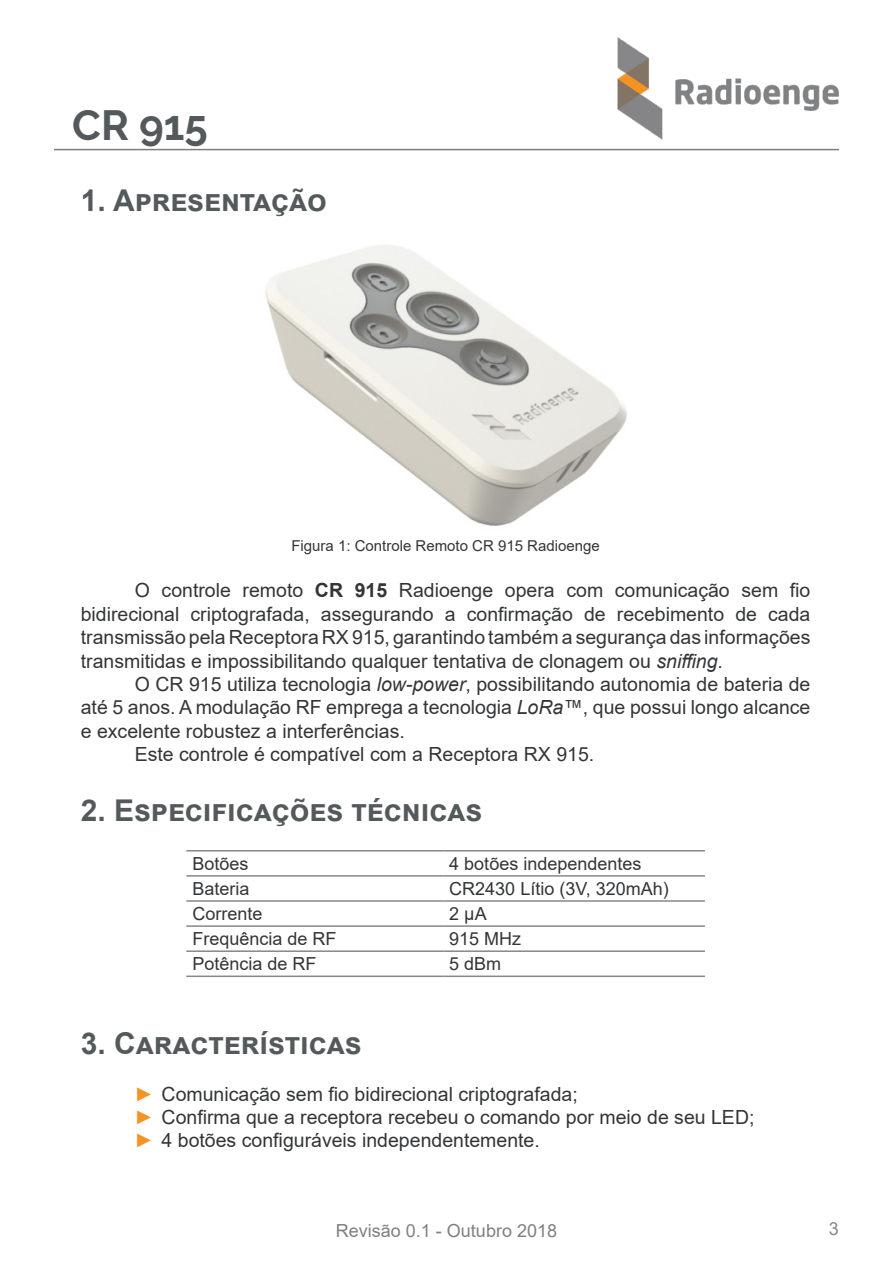
<style>
.page{position:relative;width:893px;height:1263px;background:#fff}
.page>*{position:absolute;margin:0;border:0;box-sizing:border-box;transform-origin:0 0}
.t1{font:700 42px "Raleway";color:#545a5b}
.tpc1{font:700 30px "Arial";color:#545a5b}
.t2{font:19.5px/23.4px "Arial";color:#333537;text-align:justify}
.t3{font:18px "Arial";color:#333537}
.t4{font:18px "Arial";color:#7e8084}
.t5{font:18px "Arial";color:#88878a}
.t6{font:15px "Arial";color:#333537}
.s1{font-weight:700}
.s2{font-style:italic}
.s3{color:#f49425}
</style>
<div class="page">
<hr style="left:54px;top:149px;width:785px;height:1px;background:#7c7e82">
<img style="left:617px;top:37px;width:222px;height:103px">
<img style="left:265px;top:245px;width:362px;height:281px">
<hr style="left:186px;top:850px;width:257px;height:1px;background:#878789">
<hr style="left:443px;top:850px;width:262px;height:1px;background:#878789">
<hr style="left:186px;top:875px;width:257px;height:2px;background:#878789">
<hr style="left:443px;top:875px;width:262px;height:2px;background:#878789">
<hr style="left:186px;top:900px;width:257px;height:2px;background:#878789">
<hr style="left:443px;top:900px;width:262px;height:2px;background:#878789">
<hr style="left:186px;top:925px;width:257px;height:2px;background:#878789">
<hr style="left:443px;top:925px;width:262px;height:2px;background:#878789">
<hr style="left:186px;top:950px;width:257px;height:2px;background:#878789">
<hr style="left:443px;top:950px;width:262px;height:2px;background:#878789">
<hr style="left:186px;top:975px;width:257px;height:2px;background:#878789">
<hr style="left:443px;top:975px;width:262px;height:2px;background:#878789">
<h1 class="t1" style="left:72px;top:101px;width:137px">CR 915</h1>
<p class="tpc1" style="left:81px;top:179px;width:248px">1. Apresentação</p>
<p class="t6" style="left:291px;top:535px;width:310px">Figura 1: Controle Remoto CR 915 Radioenge</p>
<p class="t2" style="left:81px;top:579px;width:731px;text-indent:54px">O controle remoto <span class="s1">CR 915</span> Radioenge opera com comunicação sem fio bidirecional criptografada, assegurando a confirmação de recebimento de cada transmissão pela Receptora RX 915, garantindo também a segurança das informações transmitidas e impossibilitando qualquer tentativa de clonagem ou <span class="s2">sniffing</span>.</p>
<p class="t2" style="left:81px;top:672px;width:731px;text-indent:54px">O CR 915 utiliza tecnologia <span class="s2">low-power</span>, possibilitando autonomia de bateria de até 5 anos. A modulação RF emprega a tecnologia <span class="s2">LoRa</span>™, que possui longo alcance e excelente robustez a interferências.</p>
<p class="t2" style="left:135px;top:742px;width:461px">Este controle é compatível com a Receptora RX 915.</p>
<p class="tpc1" style="left:81px;top:789px;width:403px">2. Especificações técnicas</p>
<p class="t3" style="left:192px;top:851px;width:58px">Botões</p>
<p class="t3" style="left:449px;top:851px;width:194px">4 botões independentes</p>
<p class="t3" style="left:192px;top:876px;width:59px">Bateria</p>
<p class="t3" style="left:449px;top:876px;width:221px">CR2430 Lítio (3V, 320mAh)</p>
<p class="t3" style="left:192px;top:901px;width:72px">Corrente</p>
<p class="t3" style="left:449px;top:901px;width:39px">2 µA</p>
<p class="t3" style="left:192px;top:926px;width:146px">Frequência de RF</p>
<p class="t3" style="left:449px;top:926px;width:74px">915 MHz</p>
<p class="t3" style="left:192px;top:951px;width:126px">Potência de RF</p>
<p class="t3" style="left:449px;top:951px;width:54px">5 dBm</p>
<p class="tpc1" style="left:81px;top:1022px;width:282px">3. Características</p>
<p class="t2" style="left:135px;top:1082px;width:445px"><span class="s3">►</span> Comunicação sem fio bidirecional criptografada;</p>
<p class="t2" style="left:135px;top:1105px;width:621px"><span class="s3">►</span> Confirma que a receptora recebeu o comando por meio de seu LED;</p>
<p class="t2" style="left:135px;top:1129px;width:407px"><span class="s3">►</span> 4 botões configuráveis independentemente.</p>
<p class="t4" style="left:336px;top:1218px;width:223px">Revisão 0.1 - Outubro 2018</p>
<p class="t5" style="left:829px;top:1216px;width:12px">3</p>
</div>
